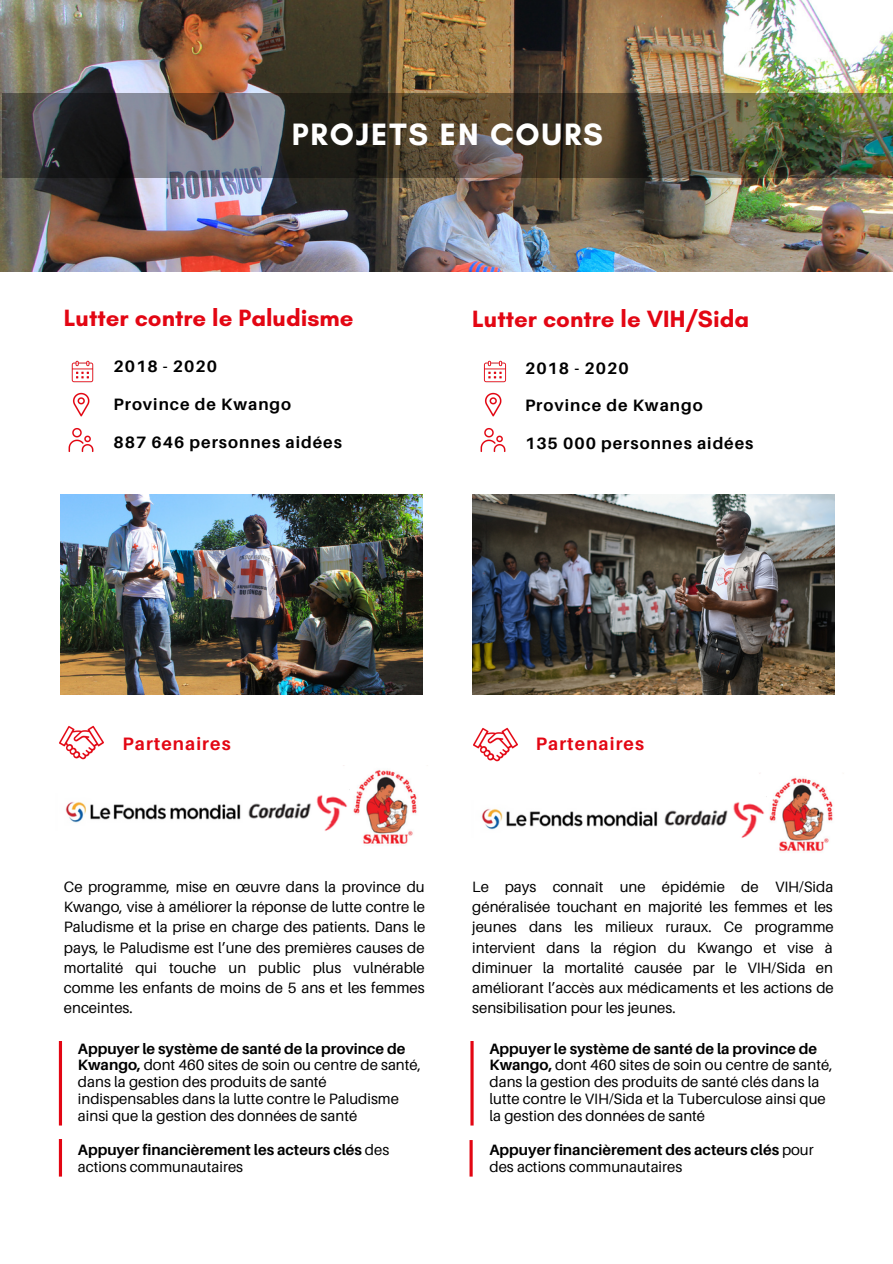
<style>
.page{position:relative;width:893px;height:1264px;background:#fff}
.page>*{position:absolute;margin:0;border:0;box-sizing:border-box;transform-origin:0 0}
.t1{font:700 31.5px "Glacial Indifference";letter-spacing:.06em;color:#fff}
.t2{font:700 24px "Glacial Indifference";color:#e30613}
.t3{font:700 18px "Aileron";letter-spacing:.06em;color:#e30613}
.t4{font:700 16.5px "Aileron";letter-spacing:.06em;color:#000}
.t5{font:15px/20.2px "Aileron";color:#000;text-align:justify}
.t6{font:700 15px/16.8px "Aileron";color:#000}
.s1{font-weight:700}
.s2{font-weight:400}
</style>
<div class="page">
<img style="left:0;top:0;width:892px;height:271px">
<img style="left:2px;top:93px;width:890px;height:84px">
<img style="left:61px;top:494px;width:362px;height:200px">
<svg style="left:59px;top:1041px;width:3px;height:84px"></svg>
<img style="left:71px;top:360px;width:23px;height:23px">
<img style="left:68px;top:392px;width:26px;height:60px">
<img style="left:65px;top:801px;width:176px;height:22px">
<svg style="left:59px;top:1139px;width:3px;height:37px"></svg>
<img style="left:472px;top:494px;width:362px;height:200px">
<svg style="left:470px;top:1041px;width:3px;height:84px"></svg>
<img style="left:483px;top:360px;width:24px;height:23px">
<img style="left:480px;top:392px;width:26px;height:60px">
<svg style="left:469px;top:1140px;width:3px;height:36px"></svg>
<img style="left:59px;top:725px;width:45px;height:35px">
<img style="left:473px;top:727px;width:45px;height:35px">
<img style="left:343px;top:765px;width:74px;height:79px">
<img style="left:248px;top:789px;width:102px;height:49px">
<img style="left:482px;top:808px;width:176px;height:22px">
<img style="left:759px;top:773px;width:74px;height:78px">
<img style="left:664px;top:796px;width:102px;height:49px">
<p class="t1" style="left:292px;top:115px;width:313px">PROJETS EN COURS</p>
<p class="t2" style="left:64px;top:303px;width:291px">Lutter contre le Paludisme</p>
<p class="t4" style="left:113px;top:356px;width:105px">2018 - 2020</p>
<p class="t4" style="left:113px;top:394px;width:179px">Province de Kwango</p>
<p class="t4" style="left:113px;top:431px;width:230px">887 646 personnes aidées</p>
<p class="t2" style="left:472px;top:304px;width:278px">Lutter contre le VIH/Sida</p>
<p class="t4" style="left:525px;top:358px;width:105px">2018 - 2020</p>
<p class="t4" style="left:525px;top:395px;width:179px">Province de Kwango</p>
<p class="t4" style="left:525px;top:433px;width:230px">135 000 personnes aidées</p>
<p class="t3" style="left:122px;top:732px;width:110px">Partenaires</p>
<p class="t3" style="left:536px;top:732px;width:110px">Partenaires</p>
<p class="t5" style="left:64px;top:876px;width:363px">Ce programme, mise en œuvre dans la province du Kwango, vise à améliorer la réponse de lutte contre le Paludisme et la prise en charge des patients. Dans le pays, le Paludisme est l’une des premières causes de mortalité qui touche un public plus vulnérable comme les enfants de moins de 5 ans et les femmes enceintes.</p>
<p class="t5" style="left:78px;top:1039px;width:344px;line-height:16.8px;text-align:left"><span class="s1">Appuyer le système de santé de la province de Kwango,</span> dont 460 sites de soin ou centre de santé, dans la gestion des produits de santé indispensables dans la lutte contre le Paludisme ainsi que la gestion des données de santé</p>
<p class="t6" style="left:78px;top:1140px;width:313px">Appuyer financièrement les acteurs clés <span class="s2">des actions communautaires</span></p>
<p class="t5" style="left:472px;top:876px;width:363px">Le pays connaît une épidémie de VIH/Sida généralisée touchant en majorité les femmes et les jeunes dans les milieux ruraux. Ce programme intervient dans la région du Kwango et vise à diminuer la mortalité causée par le VIH/Sida en améliorant l’accès aux médicaments et les actions de sensibilisation pour les jeunes.</p>
<p class="t5" style="left:489px;top:1039px;width:344px;line-height:16.8px;text-align:left"><span class="s1">Appuyer le système de santé de la province de Kwango,</span> dont 460 sites de soin ou centre de santé, dans la gestion des produits de santé clés dans la lutte contre le VIH/Sida et la Tuberculose ainsi que la gestion des données de santé</p>
<p class="t6" style="left:489px;top:1140px;width:326px">Appuyer financièrement des acteurs clés <span class="s2">pour des actions communautaires</span></p>
</div>
